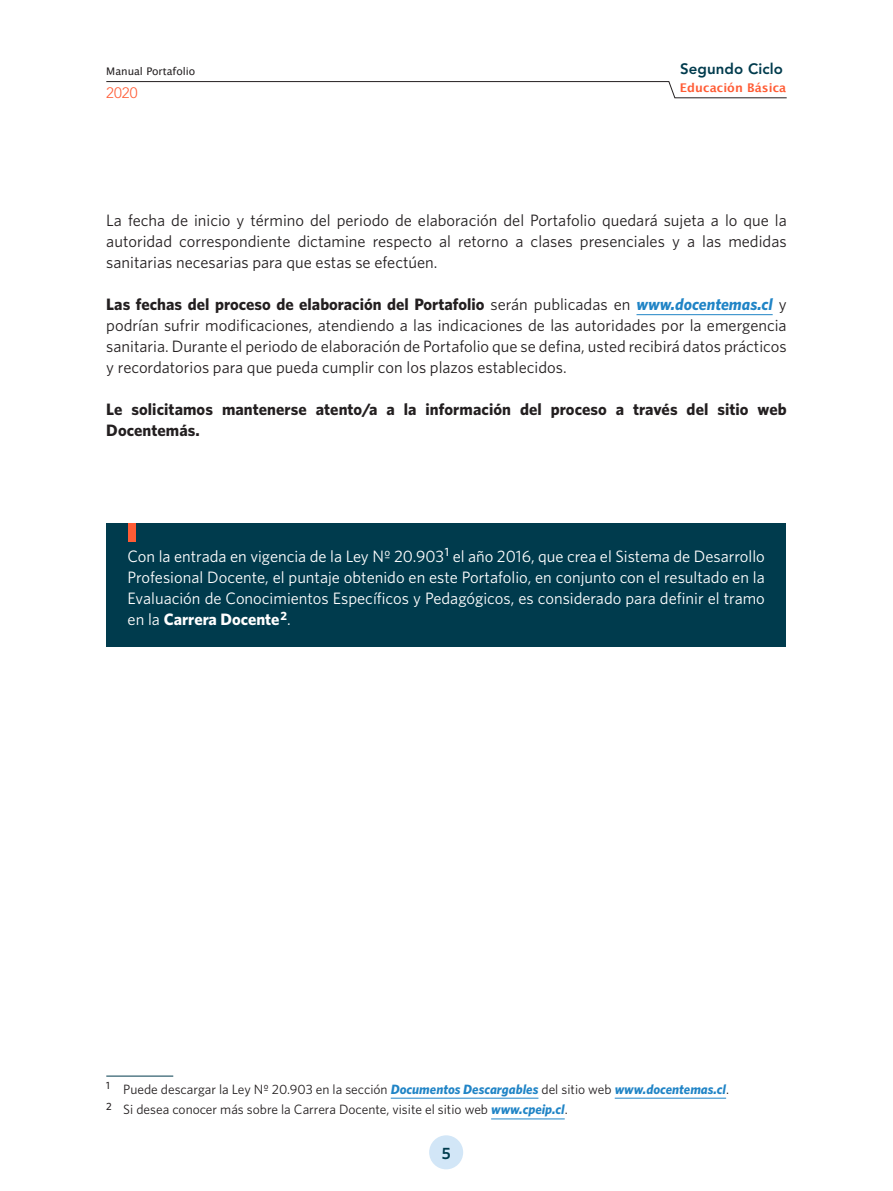
<style>
.page{position:relative;width:893px;height:1191px;background:#fff}
.page>*{position:absolute;margin:0;border:0;box-sizing:border-box;transform-origin:0 0}
.contenido{font:16.5px/21px "Whitney";color:#231f20;text-align:justify}
.contenido-2{font:16.5px/21px "Whitney";color:#fff;text-align:justify}
.contenido-3{font:700 16.5px/21px "Whitney";letter-spacing:.005em;color:#231f20}
.t1{font:600 16.5px "Whitney";color:#003b4d}
.t2{font:800 15px "Avenir LT Std";letter-spacing:.01em;color:#003b4d}
.t3{font:300 15px "Avenir LT Std";color:#ff5c35}
.t4{font:13.5px "Whitney";color:#231f20}
.t5{font:700 12px "Lucida Grande";letter-spacing:.005em;color:#ff5c35}
.t6{font:10.5px "Lucida Grande";color:#231f20}
.s1{font-weight:700}
.s2{font-weight:700;font-style:italic;color:#2084c6}
</style>
<div class="page">
<div style="left:429px;top:1135px;width:34px;height:34px;background:#d2e6f7;border-radius:50%"></div>
<svg style="left:106px;top:81px;width:681px;height:17px"></svg>
<hr style="left:106px;top:1075px;width:67px;height:1px;background:#003b4d">
<div style="left:106px;top:523px;width:680px;height:123px;background:#003b4d"></div>
<div style="left:128px;top:523px;width:8px;height:19px;background:#ff5c35"></div>
<hr style="left:391px;top:1097px;width:147px;height:1px;background:#2084c6">
<hr style="left:615px;top:1097px;width:111px;height:1px;background:#2084c6">
<hr style="left:491px;top:1118px;width:74px;height:1px;background:#2084c6">
<hr style="left:636px;top:314px;width:137px;height:1px;background:#2084c6">
<p class="t6" style="left:106px;top:65px;width:91px">Manual Portafolio</p>
<p class="t3" style="left:106px;top:84px;width:33px">2020</p>
<p class="t2" style="left:680px;top:60px;width:105px">Segundo Ciclo</p>
<p class="t5" style="left:680px;top:78px;width:108px">Educación Básica</p>
<p class="contenido" style="left:106px;top:209px;width:682px">La fecha de inicio y término del periodo de elaboración del Portafolio quedará sujeta a lo que la autoridad correspondiente dictamine respecto al retorno a clases presenciales y a las medidas sanitarias necesarias para que estas se efectúen.</p>
<p class="contenido" style="left:106px;top:294px;width:682px"><span class="s1">Las fechas del proceso de elaboración del Portafolio</span> serán publicadas en <span class="s2">www.docentemas.cl</span> y podrían sufrir modificaciones, atendiendo a las indicaciones de las autoridades por la emergencia sanitaria. Durante el periodo de elaboración de Portafolio que se defina, usted recibirá datos prácticos y recordatorios para que pueda cumplir con los plazos establecidos.</p>
<p class="contenido-3" style="left:106px;top:399px;width:682px">Le solicitamos mantenerse atento/a a la información del proceso a través del sitio web<br>Docentemás.</p>
<p class="contenido-2" style="left:128px;top:545px;width:639px">Con la entrada en vigencia de la Ley Nº 20.903 <sup>1</sup> el año 2016, que crea el Sistema de Desarrollo Profesional Docente, el puntaje obtenido en este Portafolio, en conjunto con el resultado en la Evaluación de Conocimientos Específicos y Pedagógicos, es considerado para definir el tramo en la <span class="s1">Carrera Docente</span><sup>2</sup>.</p>
<p class="t4" style="left:106px;top:1080px;width:624px"><sup>1</sup> Puede descargar la Ley Nº 20.903 en la sección <span class="s2">Documentos Descargables</span> del sitio web <span class="s2">www.docentemas.cl</span>.</p>
<p class="t4" style="left:106px;top:1101px;width:463px"><sup>2</sup> Si desea conocer más sobre la Carrera Docente, visite el sitio web <span class="s2">www.cpeip.cl</span>.</p>
<p class="t1" style="left:442px;top:1143px;width:10px">5</p>
</div>
